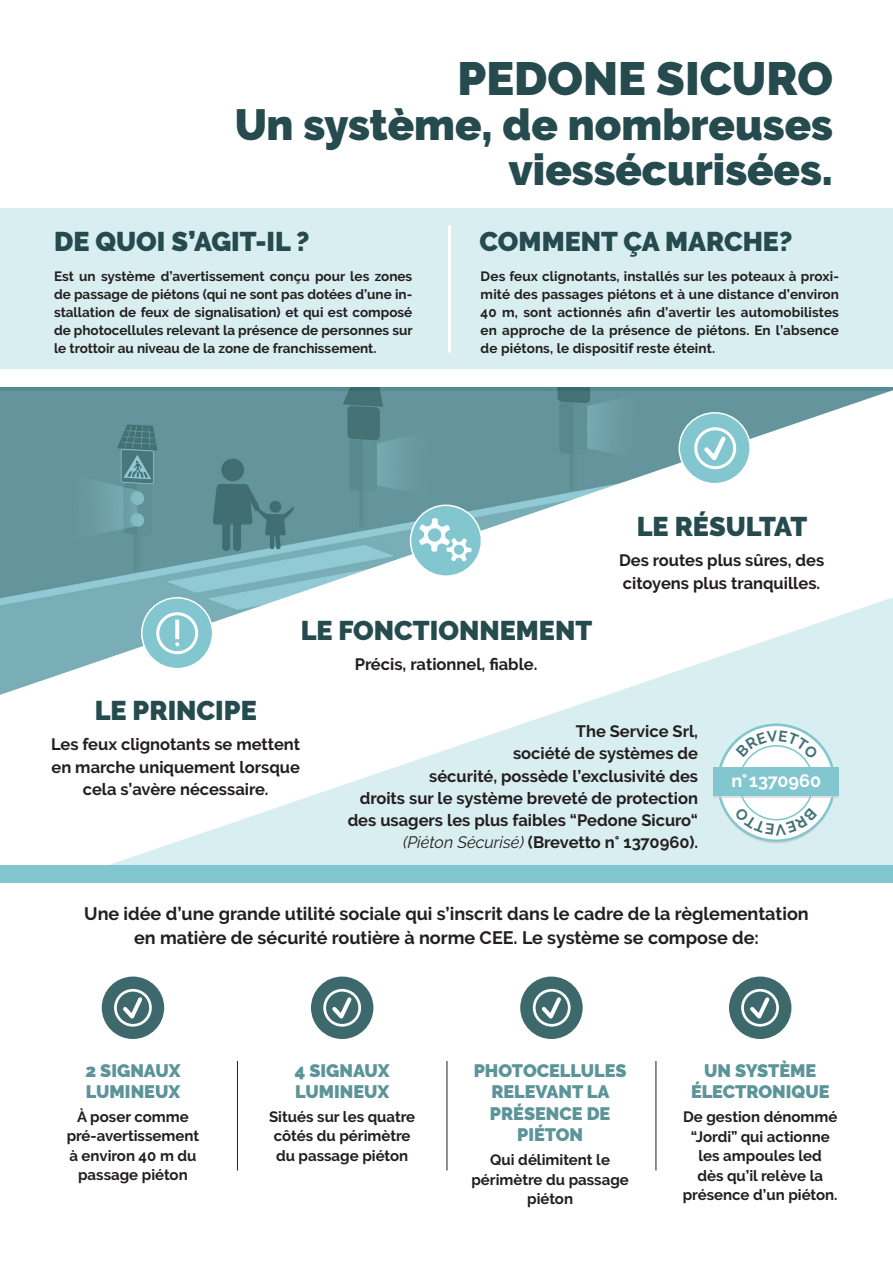
<style>
.page{position:relative;width:893px;height:1263px;background:#fff}
.page>*{position:absolute;margin:0;border:0;box-sizing:border-box;transform-origin:0 0}
.t1{font:900 46.5px "Raleway";color:#254b4f}
.t2{font:900 43.5px "Raleway";color:#254b4f}
.t3{font:900 27px "Raleway";color:#254b4f}
.t4{font:700 18px "Raleway";color:#231f20}
.t5{font:900 18px/21.6px "Raleway";color:#5b9499}
.t6{font:700 18px "Raleway";color:#fff}
.t7{font:700 16.5px/22.2px "Raleway";color:#231f20;text-align:center}
.t8{font:700 15px/19.5px "Raleway";color:#231f20;text-align:center}
.t9{font:700 13.5px/18px "Raleway";color:#231f20;text-align:justify}
.s1{font-weight:400;font-style:italic}
</style>
<div class="page">
<img style="left:0;top:391px;width:890px;height:206px">
<svg style="left:0;top:597px;width:893px;height:268px"></svg>
<div style="left:0;top:208px;width:893px;height:183px;background:#d9eef0"></div>
<hr style="left:448px;top:225px;width:3px;height:128px;background:#fff">
<div style="left:142px;top:598px;width:71px;height:71px;background:#82c7d0;border-radius:50%"></div>
<div style="left:141px;top:597px;width:72px;height:72px;border:2px solid #fff;border-radius:50%"></div>
<div style="left:410px;top:505px;width:71px;height:71px;background:#82c7d0;border-radius:50%"></div>
<div style="left:410px;top:504px;width:72px;height:73px;border:2px solid #fff;border-radius:50%"></div>
<div style="left:679px;top:413px;width:71px;height:71px;background:#82c7d0;border-radius:50%"></div>
<div style="left:678px;top:412px;width:73px;height:72px;border:2px solid #fff;border-radius:50%"></div>
<div style="left:0;top:865px;width:893px;height:18px;background:#82c7d0"></div>
<div style="left:0;top:369px;width:893px;height:18px;background:#fff"></div>
<svg style="left:718px;top:725px;width:116px;height:116px"></svg>
<svg style="left:714px;top:796px;width:125px;height:1px"></svg>
<div style="left:714px;top:767px;width:125px;height:29px;background:#82c7d0"></div>
<svg style="left:417px;top:518px;width:55px;height:45px"></svg>
<div style="left:156px;top:612px;width:42px;height:42px;border:3px solid #fff;border-radius:50%"></div>
<svg style="left:175px;top:620px;width:4px;height:19px"></svg>
<svg style="left:175px;top:642px;width:4px;height:4px"></svg>
<div style="left:694px;top:427px;width:42px;height:42px;border:3px solid #fff;border-radius:50%"></div>
<svg style="left:700px;top:433px;width:29px;height:33px"></svg>
<div style="left:102px;top:976px;width:62px;height:63px;background:#3d696d;border-radius:50%"></div>
<div style="left:114px;top:989px;width:38px;height:38px;border:3px solid #fff;border-radius:50%"></div>
<svg style="left:119px;top:994px;width:27px;height:30px"></svg>
<div style="left:311px;top:976px;width:62px;height:63px;background:#3d696d;border-radius:50%"></div>
<div style="left:323px;top:989px;width:38px;height:38px;border:3px solid #fff;border-radius:50%"></div>
<svg style="left:329px;top:994px;width:26px;height:30px"></svg>
<div style="left:520px;top:976px;width:63px;height:63px;background:#3d696d;border-radius:50%"></div>
<div style="left:533px;top:989px;width:38px;height:38px;border:3px solid #fff;border-radius:50%"></div>
<svg style="left:538px;top:994px;width:26px;height:30px"></svg>
<div style="left:729px;top:976px;width:62px;height:63px;background:#3d696d;border-radius:50%"></div>
<div style="left:741px;top:989px;width:38px;height:38px;border:3px solid #fff;border-radius:50%"></div>
<svg style="left:746px;top:994px;width:27px;height:30px"></svg>
<hr style="left:237px;top:1061px;width:1px;height:109px;background:#231f20">
<hr style="left:447px;top:1061px;width:1px;height:109px;background:#231f20">
<hr style="left:656px;top:1061px;width:1px;height:109px;background:#231f20">
<svg style="left:736px;top:730px;width:83px;height:29px"></svg>
<svg style="left:734px;top:807px;width:83px;height:28px"></svg>
<p class="t1" style="left:457px;top:52px;width:377px">PEDONE SICURO</p>
<p class="t2" style="left:235px;top:100px;width:600px">Un système, de nombreuses</p>
<p class="t2" style="left:508px;top:145px;width:326px">viessécurisées.</p>
<p class="t3" style="left:54px;top:226px;width:257px">DE QUOI S’AGIT-IL ?</p>
<p class="t3" style="left:480px;top:226px;width:314px">COMMENT ÇA MARCHE?</p>
<p class="t9" style="left:54px;top:267px;width:360px">Est un système d’avertissement conçu pour les zones de passage de piétons (qui ne sont pas dotées d’une in&shy;stallation de feux de signalisation) et qui est composé de photocellules relevant la présence de personnes sur le trottoir au niveau de la zone de franchissement.</p>
<p class="t9" style="left:481px;top:267px;width:360px">Des feux clignotants, installés sur les poteaux à proxi&shy;mité des passages piétons et à une distance d’environ 40 m, sont actionnés afin d’avertir les automobilistes en approche de la présence de piétons. En l’absence de piétons, le dispositif reste éteint.</p>
<p class="t3" style="left:301px;top:614px;width:293px">LE FONCTIONNEMENT</p>
<p class="t7" style="left:355px;top:653px;width:184px">Précis, rationnel, fiable.</p>
<p class="t3" style="left:637px;top:511px;width:172px">LE RÉSULTAT</p>
<p class="t7" style="left:619px;top:549px;width:207px">Des routes plus sûres, des</p>
<p class="t7" style="left:623px;top:572px;width:199px">citoyens plus tranquilles.</p>
<p class="t3" style="left:95px;top:695px;width:164px">LE PRINCIPE</p>
<p class="t7" style="left:51px;top:733px;width:250px">Les feux clignotants se mettent en marche uniquement lorsque cela s’avère nécessaire.</p>
<p class="t7" style="left:348px;top:720px;width:352px;text-align:right">The Service Srl,<br>société de systèmes de<br>sécurité, possède l’exclusivité des<br>droits sur le système breveté de protection des usagers les plus faibles “Pedone Sicuro“ <span class="s1">(Piéton Sécurisé)</span> (Brevetto n° 1370960).</p>
<p class="t6" style="left:731px;top:770px;width:91px">n°1370960</p>
<p class="t4" style="left:84px;top:903px;width:726px">Une idée d’une grande utilité sociale qui s’inscrit dans le cadre de la règlementation</p>
<p class="t4" style="left:134px;top:927px;width:626px">en matière de sécurité routière à norme CEE. Le système se compose de:</p>
<p class="t5" style="left:85px;top:1059px;width:97px">2 SIGNAUX<br>LUMINEUX</p>
<p class="t8" style="left:67px;top:1107px;width:134px">À poser comme pré-avertissement à environ 40 m du passage piéton</p>
<p class="t5" style="left:295px;top:1059px;width:97px">4 SIGNAUX<br>LUMINEUX</p>
<p class="t8" style="left:269px;top:1107px;width:148px">Situés sur les quatre côtés du périmètre du passage piéton</p>
<p class="t5" style="left:474px;top:1059px;width:154px;text-align:center">PHOTOCELLULES<br>RELEVANT LA<br>PRÉSENCE DE<br>PIÉTON</p>
<p class="t8" style="left:471px;top:1150px;width:159px">Qui délimitent le périmètre du passage piéton</p>
<p class="t5" style="left:691px;top:1059px;width:140px;text-align:center">UN SYSTÈME<br>ÉLECTRONIQUE</p>
<p class="t8" style="left:683px;top:1107px;width:156px">De gestion dénommé “Jordi” qui actionne les ampoules led<br>dès qu’il relève la présence d’un piéton.</p>
</div>
